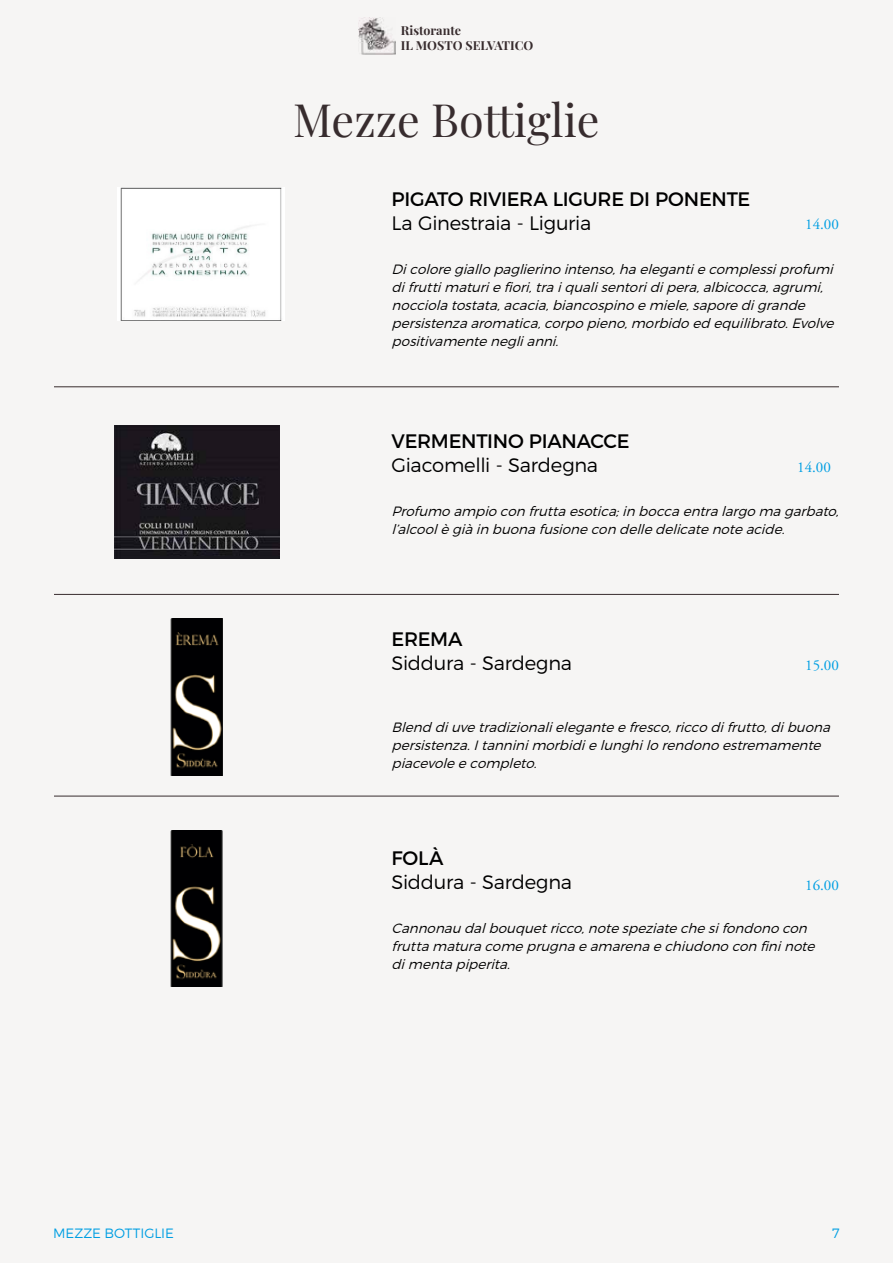
<style>
.page{position:relative;width:893px;height:1263px;background:#f6f5f4}
.page>*{position:absolute;margin:0;border:0;box-sizing:border-box;transform-origin:0 0}
.t1{font:45px "Playfair Display";color:#372c2e}
.t2{font:300 19.5px "Montserrat";letter-spacing:-.015em;color:#000}
.t3{font:19.5px "Montserrat";letter-spacing:-.015em;color:#000}
.t4{font:15px "Adobe Garamond Pro";color:#009fe3}
.t5{font:italic 300 13.5px/18px "Montserrat";letter-spacing:.015em;color:#000}
.t6{font:300 13.5px "Montserrat";letter-spacing:-.005em;color:#009fe3}
.t7{font:700 12.45px/14.9px "Playfair Display";color:#372c2e}
</style>
<div class="page">
<img style="left:359px;top:18px;width:37px;height:36px">
<hr style="left:54px;top:386px;width:785px;height:1px;background:#372c2e">
<hr style="left:54px;top:594px;width:785px;height:1px;background:#372c2e">
<hr style="left:54px;top:796px;width:785px;height:1px;background:#372c2e">
<img style="left:115px;top:425px;width:164px;height:134px">
<img style="left:118px;top:187px;width:167px;height:134px">
<img style="left:170px;top:619px;width:53px;height:157px">
<img style="left:170px;top:830px;width:53px;height:156px">
<p class="t7" style="left:401px;top:22px;width:134px">Ristorante<br>IL MOSTO SELVATICO</p>
<h1 class="t1" style="left:293px;top:88px;width:308px">Mezze Bottiglie</h1>
<h2 class="t3" style="left:392px;top:187px;width:360px">PIGATO RIVIERA LIGURE DI PONENTE</h2>
<h2 class="t2" style="left:392px;top:211px;width:201px">La Ginestraia - Liguria</h2>
<p class="t4" style="left:805px;top:215px;width:35px">14.00</p>
<p class="t5" style="left:391px;top:260px;width:448px">Dicoloregiallo paglierino intenso,haelegantiecomplessiprofumi difruttimaturiefiori,traiqualisentoridipera,albicocca,agrumi, nocciolatostata,acacia,biancospino emiele,saporedigrande persistenzaaromatica,corpo pieno,morbido ed equilibrato.Evolve positivamenteneglianni.</p>
<h2 class="t3" style="left:392px;top:429px;width:240px">VERMENTINO PIANACCE</h2>
<h2 class="t2" style="left:392px;top:454px;width:208px">Giacomelli - Sardegna</h2>
<p class="t4" style="left:797px;top:459px;width:35px">14.00</p>
<p class="t5" style="left:391px;top:502px;width:453px">Profumo ampio con fruttaesotica;in boccaentralargo magarbato, l’alcoolègiàin buonafusionecon delledelicatenoteacide.</p>
<h2 class="t3" style="left:392px;top:627px;width:72px">EREMA</h2>
<h2 class="t2" style="left:392px;top:651px;width:182px">Siddura - Sardegna</h2>
<p class="t4" style="left:805px;top:657px;width:35px">15.00</p>
<p class="t5" style="left:391px;top:718px;width:444px">Blend diuvetradizionalieleganteefresco,ricco difrutto,dibuona persistenza.Itanninimorbidielunghilo rendono estremamente piacevoleecompleto.</p>
<h2 class="t3" style="left:392px;top:846px;width:53px">FOLÀ</h2>
<h2 class="t2" style="left:392px;top:871px;width:182px">Siddura - Sardegna</h2>
<p class="t4" style="left:805px;top:876px;width:35px">16.00</p>
<p class="t5" style="left:391px;top:919px;width:429px">Cannonau dalbouquetricco,notespeziatechesifondono con fruttamaturacomeprugnaeamarenaechiudono con fininote dimentapiperita.</p>
<p class="t6" style="left:53px;top:1225px;width:122px">MEZZE BOTTIGLIE</p>
<p class="t6" style="left:832px;top:1225px;width:9px">7</p>
</div>
